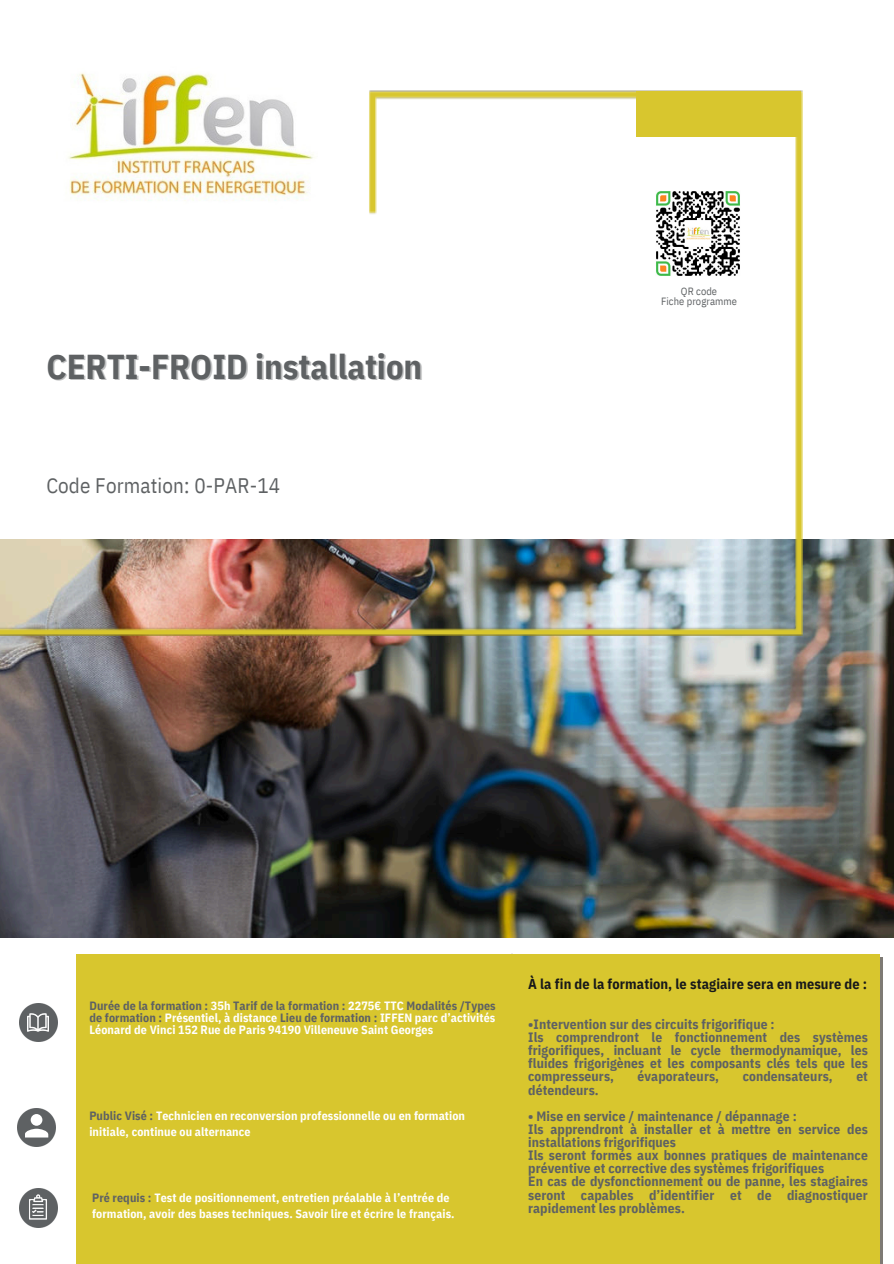
<style>
.page{position:relative;width:894px;height:1264px;background:#fff}
.page>*{position:absolute;margin:0;border:0;box-sizing:border-box;transform-origin:0 0}
.t1{font:700 34.5px "IBM Plex Sans Cond";color:#5e6163}
.t2{font:21px "IBM Plex Sans Cond";letter-spacing:.005em;color:#5e6163}
.t3{font:700 14.25px "IBM Plex Sans Cond";letter-spacing:.005em;color:#18191a}
.t4{font:700 13.5px/13px "IBM Plex Sans Cond";letter-spacing:.005em;color:#5e6163}
.t5{font:700 12px/15.8px "IBM Plex Sans Cond";letter-spacing:.005em;color:#fff}
.t6{font:10.5px "IBM Plex Sans Cond";letter-spacing:.005em;color:#5e6163}
.s1{color:#5e6163}
</style>
<div class="page">
<img style="left:0;top:539px;width:893px;height:398px">
<img style="left:0;top:90px;width:802px;height:546px">
<img style="left:18px;top:1108px;width:38px;height:38px">
<svg style="left:25px;top:1113px;width:23px;height:24px"></svg>
<img style="left:19px;top:1003px;width:38px;height:38px">
<img style="left:27px;top:1011px;width:22px;height:22px">
<img style="left:19px;top:1188px;width:38px;height:38px">
<img style="left:26px;top:1194px;width:24px;height:25px">
<div style="left:76px;top:953px;width:803px;height:310px;background:#d8c62e"></div>
<div style="left:636px;top:91px;width:165px;height:46px;background:#d8c62e"></div>
<img style="left:56px;top:73px;width:267px;height:197px">
<img style="left:652px;top:188px;width:91px;height:91px">
<h4 class="t1" style="left:46px;top:343px;width:377px">CERTI-FROID installation</h4>
<h4 class="t2" style="left:46px;top:471px;width:235px">Code Formation: 0-PAR-14</h4>
<p class="t6" style="left:680px;top:284px;width:38px">QR code</p>
<p class="t6" style="left:661px;top:294px;width:77px">Fiche programme</p>
<h3 class="t5" style="left:89px;top:999px;width:408px;line-height:12.3px;text-align:justify"><span class="s1">Durée de la formation :</span> 35h <span class="s1">Tarif de la formation :</span> 2275€ TTC <span class="s1">Modalités /Types de formation :</span> Présentiel, à distance <span class="s1">Lieu de formation :</span> IFFEN parc d’activités Léonard de Vinci 152 Rue de Paris 94190 Villeneuve Saint Georges</h3>
<p class="t5" style="left:89px;top:1107px;width:377px"><span class="s1">Public Visé :</span> Technicien en reconversion professionnelle ou en formation initiale, continue ou alternance</p>
<h4 class="t5" style="left:92px;top:1189px;width:364px"><span class="s1">Pré requis :</span> Test de positionnement, entretien préalable à l’entrée de formation, avoir des bases techniques. Savoir lire et écrire le français.</h4>
<h3 class="t3" style="left:528px;top:974px;width:340px">À la fin de la formation, le stagiaire sera en mesure de :</h3>
<h3 class="t4" style="left:528px;top:1017px;width:341px">•Intervention sur des circuits frigorifique :<br>Ils comprendront le fonctionnement des systèmes frigorifiques, incluant le cycle thermodynamique, les fluides frigorigènes et les composants clés tels que les compresseurs,</h3>
<h3 class="t4" style="left:637px;top:1069px;width:83px">évaporateurs,</h3>
<h3 class="t4" style="left:742px;top:1069px;width:92px">condensateurs,</h3>
<h3 class="t4" style="left:856px;top:1069px;width:13px">et</h3>
<h3 class="t4" style="left:528px;top:1082px;width:72px">détendeurs.</h3>
<p class="t4" style="left:528px;top:1109px;width:341px">• Mise en service / maintenance / dépannage :<br>Ils apprendront à installer et à mettre en service des installations frigorifiques<br>Ils seront formés aux bonnes pratiques de maintenance préventive et corrective des systèmes frigorifiques<br>En cas de dysfonctionnement ou de panne, les stagiaires seront capables d’identifier et de diagnostiquer rapidement les problèmes.</p>
</div>
